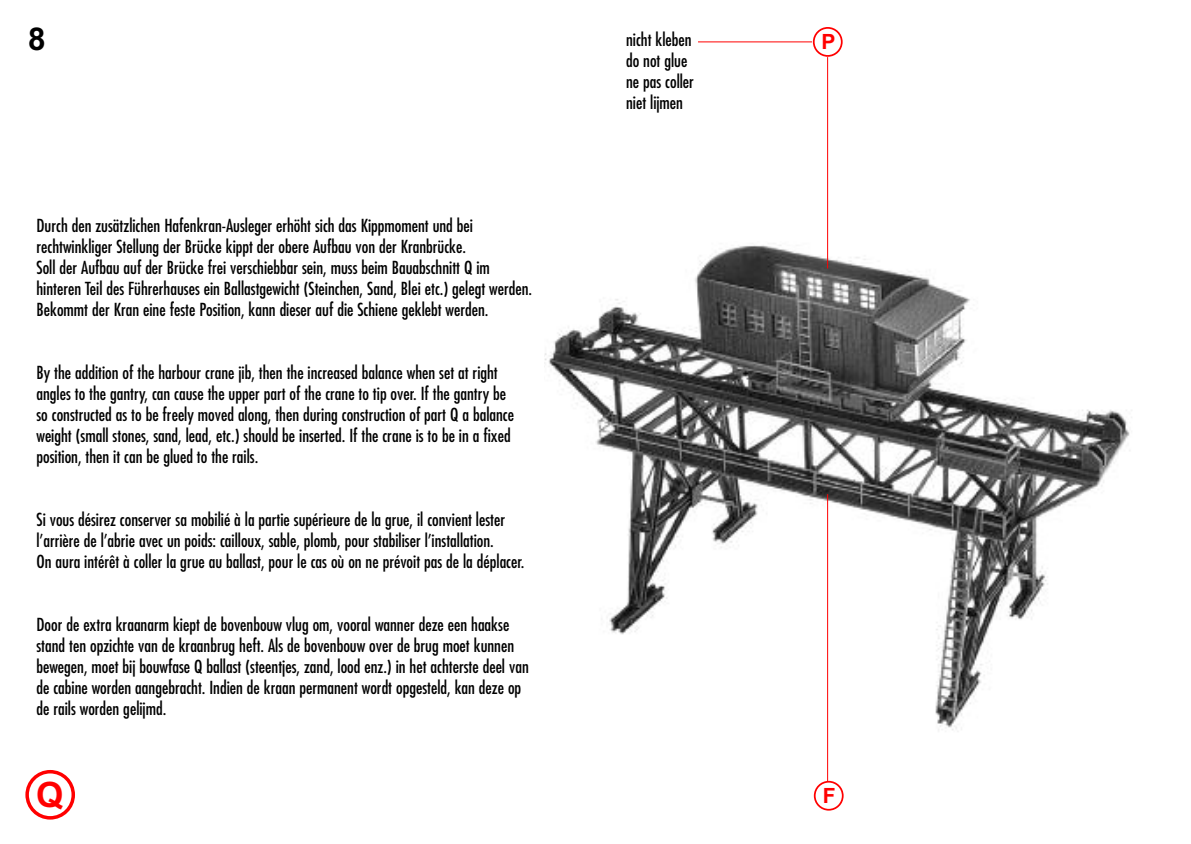
<style>
.page{position:relative;width:1191px;height:844px;background:#fff}
.page>*{position:absolute;margin:0;border:0;box-sizing:border-box;transform-origin:0 0}
.t1{font:700 35px "Arial";color:#f00}
.t2{font:700 31.5px "Arial";color:#000}
.t3{font:700 21px "Arial";color:#f00}
.t4{font:condensed 17.5px/21px "Futura Std";color:#000}
</style>
<div class="page">
<img style="left:544px;top:241px;width:586px;height:492px">
<svg style="left:814px;top:780px;width:29px;height:30px"></svg>
<svg style="left:25px;top:770px;width:50px;height:49px"></svg>
<hr style="left:827px;top:57px;width:1px;height:211px;background:#f00">
<hr style="left:827px;top:494px;width:1px;height:287px;background:#f00">
<svg style="left:813px;top:27px;width:29px;height:30px"></svg>
<hr style="left:698px;top:41px;width:114px;height:1px;background:#f00">
<h2 class="t2" style="left:28px;top:20px;width:19px">8</h2>
<p class="t4" style="left:36px;top:216px;width:497px">Durch den zusätzlichen Hafenkran-Ausleger erhöht sich das Kippmoment und bei rechtwinkliger Stellung der Brücke kippt der obere Aufbau von der Kranbrücke.<br>Soll der Aufbau auf der Brücke frei verschiebbar sein, muss beim Bauabschnitt Q im hinteren Teil des Führerhauses ein Ballastgewicht (Steinchen, Sand, Blei etc.) gelegt werden.<br>Bekommt der Kran eine feste Position, kann dieser auf die Schiene geklebt werden.</p>
<p class="t4" style="left:36px;top:363px;width:479px">By the addition of the harbour crane jib, then the increased balance when set at right angles to the gantry, can cause the upper part of the crane to tip over. If the gantry be so constructed as to be freely moved along, then during construction of part Q a balance weight (small stones, sand, lead, etc.) should be inserted. If the crane is to be in a fixed position, then it can be glued to the rails.</p>
<p class="t4" style="left:36px;top:510px;width:489px">Si vous désirez conserver sa mobilié à la partie supérieure de la grue, il convient lester l’arrière de l’abrie avec un poids: cailloux, sable, plomb, pour stabiliser l’installation.<br>On aura intérêt à coller la grue au ballast, pour le cas où on ne prévoit pas de la déplacer.</p>
<p class="t4" style="left:36px;top:615px;width:494px">Door de extra kraanarm kiept de bovenbouw vlug om, vooral wanner deze een haakse stand ten opzichte van de kraanbrug heft. Als de bovenbouw over de brug moet kunnen bewegen, moet bij bouwfase Q ballast (steentjes, zand, lood enz.) in het achterste deel van de cabine worden aangebracht. Indien de kraan permanent wordt opgesteld, kan deze op de rails worden gelijmd.</p>
<p class="t4" style="left:626px;top:30px;width:67px">nicht kleben</p>
<p class="t3" style="left:821px;top:29px;width:16px">P</p>
<p class="t4" style="left:626px;top:51px;width:69px">do not glue ne pas coller niet lijmen</p>
<h1 class="t1" style="left:36px;top:774px;width:29px">Q</h1>
<p class="t3" style="left:823px;top:783px;width:14px">F</p>
</div>
